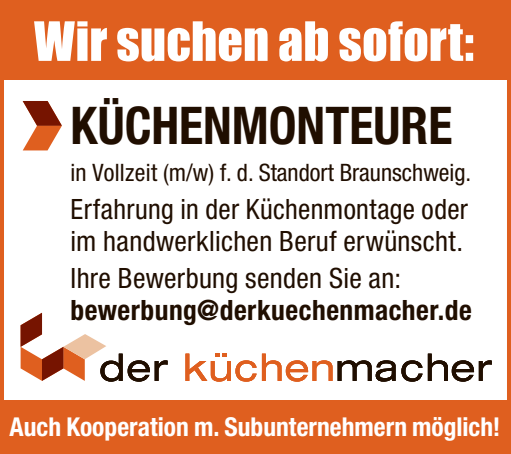
<style>
.page{position:relative;width:511px;height:454px;background:#fff}
.page>*{position:absolute;margin:0;border:0;box-sizing:border-box;transform-origin:0 0}
.t1{font:700 condensed 52px "Helvetica Neue LT";color:#200e00;scale:.96 1}
.t2{font:50px "Impact";letter-spacing:.005em;color:#fff}
.t3{font:condensed 28px/32px "Helvetica Neue LT";letter-spacing:.01em;color:#200e00}
.t4{font:700 condensed 28px "Helvetica Neue LT";letter-spacing:.02em;color:#200e00}
.t5{font:700 condensed 26px "Helvetica Neue LT";color:#fff}
.t6{font:condensed 24px "Helvetica Neue LT";color:#200e00}
</style>
<div class="page">
<div style="left:0;top:0;width:510px;height:79px;background:#df5f1f"></div>
<div style="left:0;top:400px;width:510px;height:54px;background:#df5f1f"></div>
<svg style="left:23px;top:101px;width:39px;height:49px"></svg>
<div style="left:0;top:0;width:510px;height:454px;border:4px solid #df5f1f"></div>
<svg style="left:185px;top:353px;width:71px;height:28px"></svg>
<svg style="left:262px;top:353px;width:133px;height:28px"></svg>
<svg style="left:401px;top:353px;width:90px;height:28px"></svg>
<svg style="left:21px;top:312px;width:146px;height:69px"></svg>
<h2 class="t2" style="left:34px;top:2px;width:441px">Wir suchen ab sofort:</h2>
<h1 class="t1" style="left:70px;top:94px;width:399px">KÜCHENMONTEURE</h1>
<p class="t6" style="left:70px;top:158px;width:402px">in Vollzeit (m/w) f. d. Standort Braunschweig.</p>
<p class="t3" style="left:70px;top:192px;width:398px">Erfahrung in der Küchenmontage oder im handwerklichen Beruf erwünscht.</p>
<p class="t3" style="left:70px;top:262px;width:332px">Ihre Bewerbung senden Sie an:</p>
<p class="t4" style="left:70px;top:293px;width:402px">bewerbung@derkuechenmacher.de</p>
<p class="t5" style="left:10px;top:411px;width:491px">Auch Kooperation m. Subunternehmern möglich!</p>
</div>
